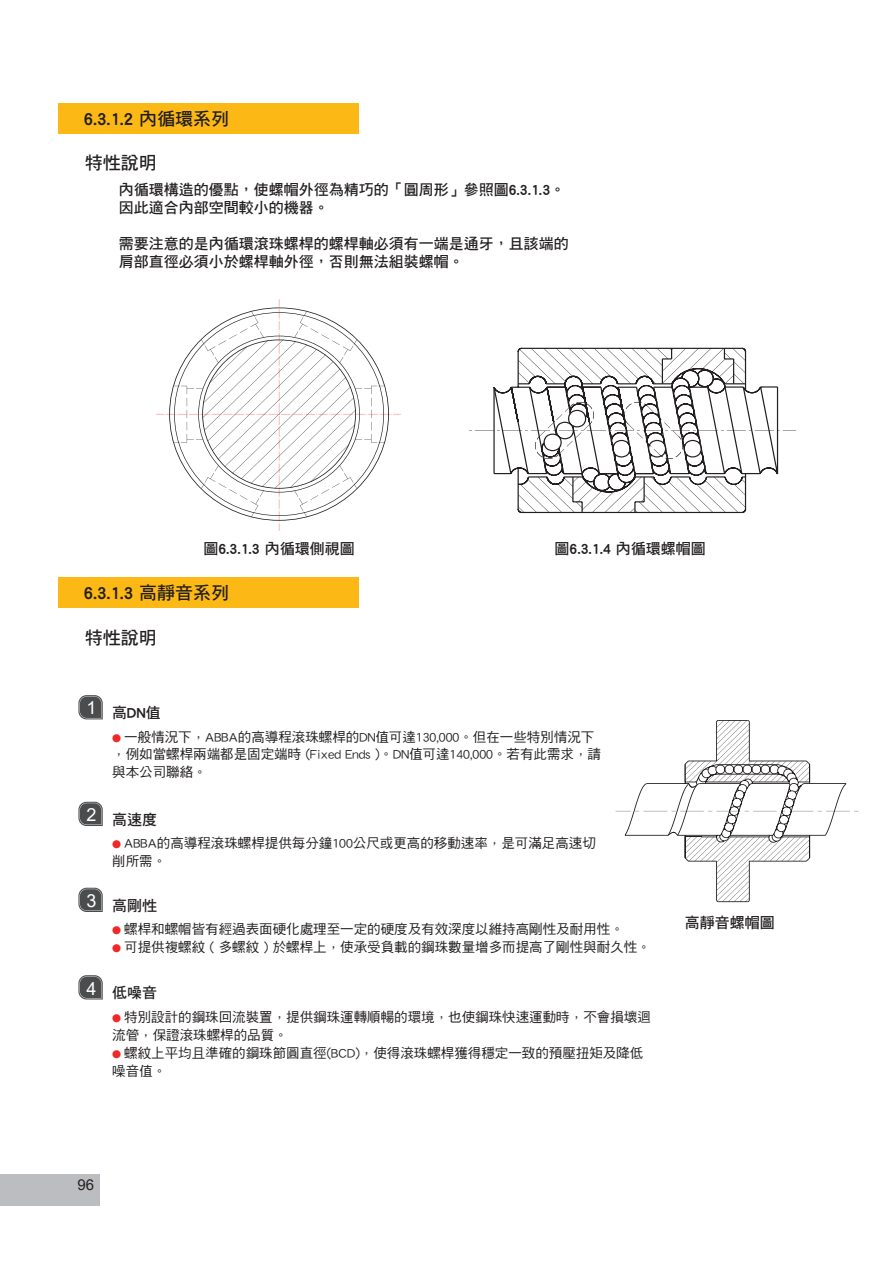
<style>
.page{position:relative;width:893px;height:1263px;background:#fff}
.page>*{position:absolute;margin:0;border:0;box-sizing:border-box;transform-origin:0 0}
.t1{font:18px "DF Hei Bd HKP BF";color:#231f20}
.t2{font:15px/18px "DF Hei Bd HKP BF";color:#231f20}
.t3{font:15px "Arial";color:#231f20}
.t4{font:13.5px/18px "DF Hei Md HKSCSP U";color:#231f20}
.s1{font-size:9px;color:#ee2928}
</style>
<div class="page">
<svg style="left:169px;top:307px;width:220px;height:214px"></svg>
<svg style="left:469px;top:348px;width:327px;height:165px"></svg>
<svg style="left:615px;top:720px;width:243px;height:182px"></svg>
<div style="left:0;top:1174px;width:100px;height:31px;background:#bcbdc0"></div>
<div style="left:58px;top:104px;width:301px;height:30px;background:#fcb814"></div>
<div style="left:58px;top:577px;width:301px;height:31px;background:#fcb814"></div>
<svg style="left:78px;top:695px;width:25px;height:24px"></svg>
<svg style="left:78px;top:802px;width:25px;height:24px"></svg>
<svg style="left:78px;top:888px;width:25px;height:24px"></svg>
<svg style="left:78px;top:975px;width:25px;height:24px"></svg>
<h1 class="t1" style="left:84px;top:110px;width:147px">6.3.1.2 內循環系列</h1>
<h1 class="t1" style="left:85px;top:153px;width:73px">特性說明</h1>
<p class="t2" style="left:119px;top:180px;width:448px">內循環構造的優點，使螺帽外徑為精巧的「圓周形」參照圖6.3.1.3。因此適合內部空間較小的機器。</p>
<p class="t2" style="left:119px;top:234px;width:451px">需要注意的是內循環滾珠螺桿的螺桿軸必須有一端是通牙，且該端的肩部直徑必須小於螺桿軸外徑，否則無法組裝螺帽。</p>
<p class="t2" style="left:203px;top:539px;width:153px">圖6.3.1.3 內循環側視圖</p>
<p class="t2" style="left:554px;top:539px;width:153px">圖6.3.1.4 內循環螺帽圖</p>
<h1 class="t1" style="left:84px;top:583px;width:147px">6.3.1.3 高靜音系列</h1>
<h1 class="t1" style="left:85px;top:629px;width:73px">特性說明</h1>
<p class="t2" style="left:86px;top:704px;width:76px"><sup>1</sup> 高DN值</p>
<p class="t4" style="left:112px;top:727px;width:490px"><span class="s1">●</span> 一般情況下，ABBA的高導程滾珠螺桿的DN值可達130,000。但在一些特別情況下，例如當螺桿兩端都是固定端時 (Fixed Ends )。DN值可達140,000。若有此需求，請與本公司聯絡。</p>
<p class="t2" style="left:86px;top:810px;width:72px"><sup>2</sup> 高速度</p>
<p class="t4" style="left:112px;top:834px;width:485px"><span class="s1">●</span> ABBA的高導程滾珠螺桿提供每分鐘100公尺或更高的移動速率，是可滿足高速切削所需。</p>
<p class="t2" style="left:86px;top:896px;width:72px"><sup>3</sup> 高剛性</p>
<p class="t4" style="left:112px;top:920px;width:513px"><span class="s1">●</span> 螺桿和螺帽皆有經過表面硬化處理至一定的硬度及有效深度以維持高剛性及耐用性。</p>
<p class="t4" style="left:112px;top:938px;width:540px"><span class="s1">●</span> 可提供複螺紋 ( 多螺紋 ) 於螺桿上，使承受負載的鋼珠數量增多而提高了剛性與耐久性。</p>
<p class="t2" style="left:86px;top:984px;width:72px"><sup>4</sup> 低噪音</p>
<p class="t4" style="left:112px;top:1007px;width:540px"><span class="s1">●</span> 特別設計的鋼珠回流裝置，提供鋼珠運轉順暢的環境，也使鋼珠快速運動時，不會損壞迴流管，保證滾珠螺桿的品質。</p>
<p class="t4" style="left:112px;top:1043px;width:533px"><span class="s1">●</span> 螺紋上平均且準確的鋼珠節圓直徑(BCD)，使得滾珠螺桿獲得穩定一致的預壓扭矩及降低噪音值。</p>
<p class="t2" style="left:685px;top:914px;width:91px">高靜音螺帽圖</p>
<p class="t3" style="left:78px;top:1175px;width:18px">96</p>
</div>
